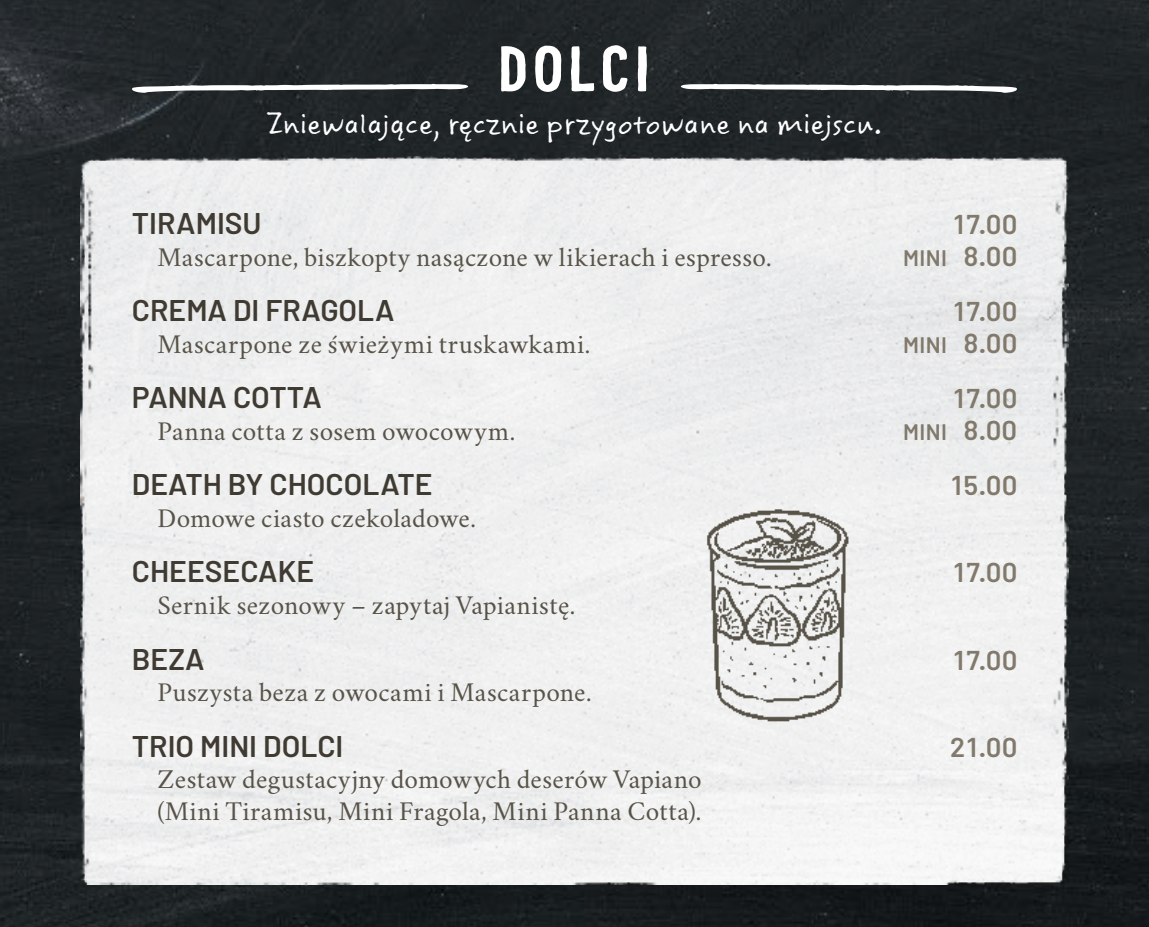
<style>
.page{position:relative;width:1149px;height:927px;background:#fff}
.page>*{position:absolute;margin:0;border:0;box-sizing:border-box;transform-origin:0 0}
.t1{font:700 66px "Vapiano Deco";letter-spacing:.07em;color:#fff}
.t2{font:33px "Vapiano";letter-spacing:-.005em;color:#fff}
.t3{font:600 30px "Vapiano Sans";color:#403b32}
.t4{font:27.3px/31.5px "Crimson";letter-spacing:.01em;color:#585348}
.t5{font:600 27.3px "Vapiano Sans";color:#817a6c}
.t6{font:600 22.5px "Vapiano Sans";letter-spacing:.015em;color:#817a6c}
.s1{font-size:27.3px}
</style>
<div class="page">
<img style="left:0;top:0;width:1148px;height:927px">
<div style="left:81px;top:156px;width:986px;height:728px;background:#efeff0"></div>
<svg style="left:130px;top:84px;width:338px;height:9px"></svg>
<svg style="left:680px;top:84px;width:338px;height:9px"></svg>
<img style="left:674px;top:479px;width:208px;height:257px">
<h1 class="t1" style="left:498px;top:37px;width:153px">DOLCI</h1>
<p class="t2" style="left:266px;top:101px;width:617px">Zniewalające, ręcznie przygotowane na miejscu.</p>
<p class="t3" style="left:132px;top:205px;width:131px">TIRAMISU</p>
<p class="t5" style="left:951px;top:207px;width:67px">17.00</p>
<p class="t4" style="left:157px;top:238px;width:615px">Mascarpone, biszkopty nasączone w likierach i espresso.</p>
<p class="t6" style="left:903px;top:243px;width:115px">MINI <span class="s1">8.00</span></p>
<p class="t3" style="left:132px;top:292px;width:264px">CREMA DI FRAGOLA</p>
<p class="t5" style="left:951px;top:294px;width:67px">17.00</p>
<p class="t4" style="left:157px;top:325px;width:434px">Mascarpone ze świeżymi truskawkami.</p>
<p class="t6" style="left:903px;top:331px;width:115px">MINI <span class="s1">8.00</span></p>
<p class="t3" style="left:132px;top:379px;width:191px">PANNA COTTA</p>
<p class="t5" style="left:951px;top:381px;width:67px">17.00</p>
<p class="t4" style="left:157px;top:412px;width:359px">Panna cotta z sosem owocowym.</p>
<p class="t6" style="left:903px;top:418px;width:115px">MINI <span class="s1">8.00</span></p>
<p class="t3" style="left:132px;top:466px;width:302px">DEATH BY CHOCOLATE</p>
<p class="t5" style="left:949px;top:469px;width:69px">15.00</p>
<p class="t4" style="left:157px;top:499px;width:320px">Domowe ciasto czekoladowe.</p>
<p class="t3" style="left:132px;top:553px;width:184px">CHEESECAKE</p>
<p class="t5" style="left:951px;top:556px;width:67px">17.00</p>
<p class="t4" style="left:157px;top:586px;width:419px">Sernik sezonowy – zapytaj Vapianistę.</p>
<p class="t3" style="left:132px;top:640px;width:74px">BEZA</p>
<p class="t5" style="left:951px;top:643px;width:67px">17.00</p>
<p class="t4" style="left:157px;top:673px;width:435px">Puszysta beza z owocami i Mascarpone.</p>
<p class="t3" style="left:132px;top:727px;width:213px">TRIO MINI DOLCI</p>
<p class="t5" style="left:949px;top:730px;width:68px">21.00</p>
<p class="t4" style="left:157px;top:760px;width:545px">Zestaw degustacyjny domowych deserów Vapiano (Mini Tiramisu, Mini Fragola, Mini Panna Cotta).</p>
</div>
